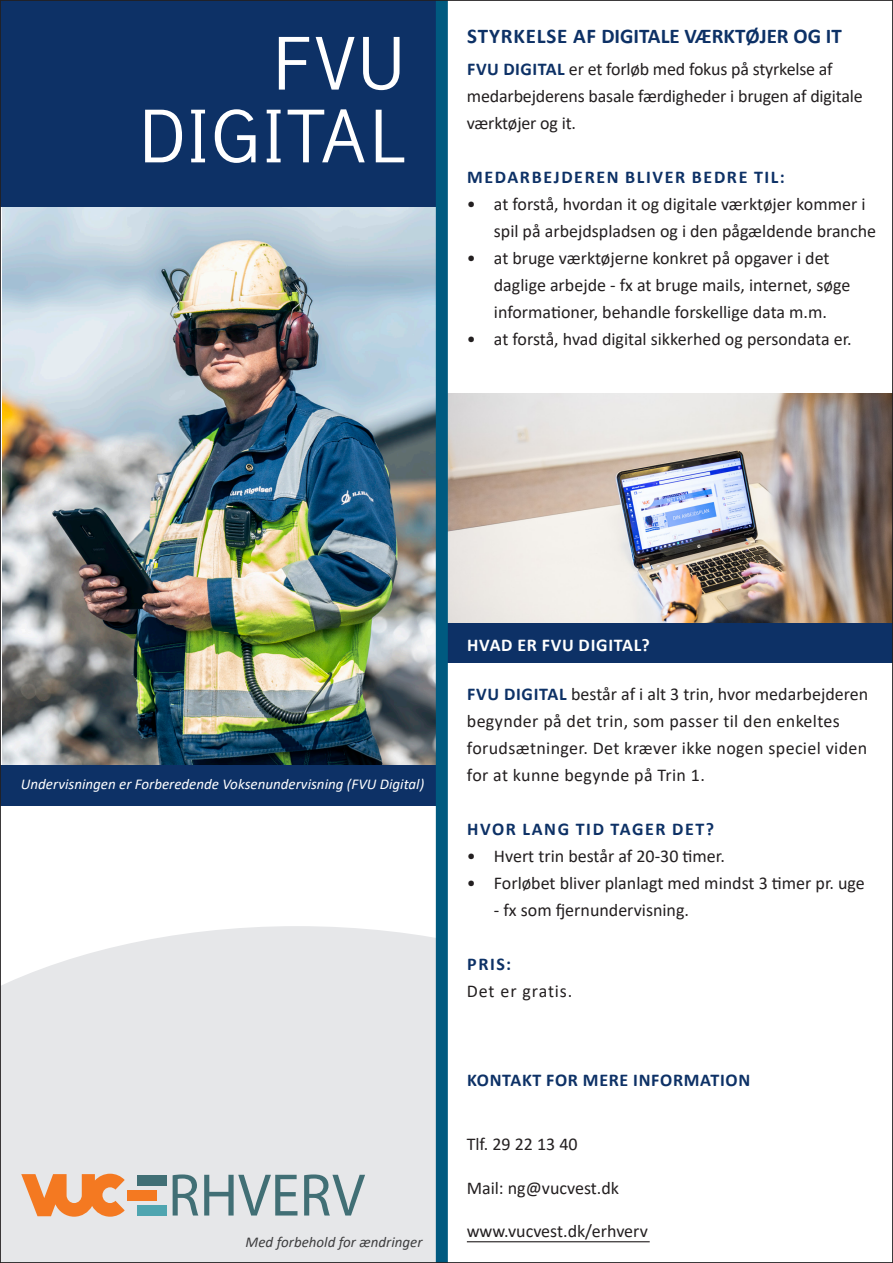
<style>
.page{position:relative;width:893px;height:1263px;background:#fff}
.page>*{position:absolute;margin:0;border:0;box-sizing:border-box;transform-origin:0 0}
.t1{font:67.5px "Lacuna";color:#fff}
.t2{font:700 21px "Calibri";color:#0d3166}
.t3{font:18px/27px "Calibri";color:#231f20}
.t4{font:18px/27px "Calibri";letter-spacing:.02em;color:#231f20}
.t5{font:700 18px "Calibri";letter-spacing:.09em;color:#0d3166}
.t6{font:700 18px "Calibri";letter-spacing:.04em;color:#0d3166}
.t7{font:700 18px "Calibri";letter-spacing:.04em;color:#fff}
.t8{font:18px "Calibri";letter-spacing:.05em;color:#231f20}
.t9{font:italic 15px "Calibri";color:#fff}
.t10{font:italic 15px "Calibri";color:#3e3e3f}
.s1{font-weight:700;color:#0d3166}
</style>
<div class="page">
<img style="left:2px;top:206px;width:434px;height:559px">
<div style="left:0;top:765px;width:443px;height:41px;background:#0d3166"></div>
<div style="left:2px;top:926px;width:434px;height:335px;background:#e6e7e9"></div>
<div style="left:443px;top:623px;width:450px;height:40px;background:#0d3166"></div>
<img style="left:448px;top:393px;width:443px;height:230px">
<div style="left:0;top:0;width:443px;height:206px;background:#0d3166"></div>
<div style="left:436px;top:0;width:12px;height:1263px;background:#005a80"></div>
<svg style="left:173px;top:1174px;width:25px;height:41px"></svg>
<svg style="left:204px;top:1175px;width:93px;height:40px;background:#abbcc0"></svg>
<svg style="left:304px;top:1174px;width:61px;height:41px;background:#aabbbe"></svg>
<svg style="left:21px;top:1174px;width:104px;height:43px;background:#eea26c"></svg>
<div style="left:137px;top:1175px;width:29px;height:11px;background:#416f75"></div>
<div style="left:137px;top:1204px;width:29px;height:11px;background:#4fa5b0"></div>
<div style="left:128px;top:1190px;width:29px;height:11px;background:#f47921"></div>
<hr style="left:467px;top:1241px;width:183px;height:1px;background:#231f20">
<p class="t1" style="left:271px;top:22px;width:137px">FVU</p>
<p class="t1" style="left:137px;top:95px;width:270px">DIGITAL</p>
<p class="t2" style="left:467px;top:22px;width:376px">STYRKELSE AF DIGITALE VÆRKTØJER OG IT</p>
<p class="t3" style="left:467px;top:55px;width:397px"><span class="s1">FVU DIGITAL</span> er et forløb med fokus på styrkelse af medarbejderens basale færdigheder i brugen af digitale værktøjer og it.</p>
<p class="t5" style="left:467px;top:164px;width:319px">MEDARBEJDEREN BLIVER BEDRE TIL:</p>
<p class="t3" style="left:494px;top:190px;width:384px;text-indent:-27px">• at forstå, hvordan it og digitale værktøjer kommer i spil på arbejdspladsen og i den pågældende branche</p>
<p class="t3" style="left:494px;top:244px;width:358px;text-indent:-27px">• at bruge værktøjerne konkret på opgaver i det daglige arbejde - fx at bruge mails, internet, søge informationer, behandle forskellige data m.m.</p>
<p class="t3" style="left:467px;top:325px;width:386px">• at forstå, hvad digital sikkerhed og persondata er.</p>
<p class="t9" style="left:21px;top:774px;width:405px">Undervisningen er Forberedende Voksenundervisning (FVU Digital)</p>
<p class="t10" style="left:246px;top:1232px;width:178px">Med forbehold for ændringer</p>
<p class="t7" style="left:467px;top:632px;width:184px">HVAD ER FVU DIGITAL?</p>
<p class="t4" style="left:467px;top:680px;width:403px"><span class="s1">FVU DIGITAL</span> består af i alt 3 trin, hvor medarbejderen begynder på det trin, som passer til den enkeltes forudsætninger. Det kræver ikke nogen speciel viden for at kunne begynde på Trin 1.</p>
<p class="t5" style="left:467px;top:816px;width:248px">HVOR LANG TID TAGER DET?</p>
<p class="t3" style="left:467px;top:842px;width:260px">• Hvert trin består af 20-30 timer.</p>
<p class="t3" style="left:467px;top:869px;width:399px">• Forløbet bliver planlagt med mindst 3 timer pr. uge</p>
<p class="t3" style="left:494px;top:896px;width:197px">- fx som fjernundervisning.</p>
<p class="t5" style="left:467px;top:951px;width:46px">PRIS:</p>
<p class="t8" style="left:467px;top:979px;width:107px">Det er gratis.</p>
<p class="t6" style="left:467px;top:1067px;width:285px">KONTAKT FOR MERE INFORMATION</p>
<p class="t3" style="left:467px;top:1130px;width:113px">Tlf. 29 22 13 40</p>
<p class="t3" style="left:467px;top:1174px;width:154px">Mail: ng@vucvest.dk</p>
<p class="t3" style="left:467px;top:1217px;width:183px">www.vucvest.dk/erhverv</p>
</div>
